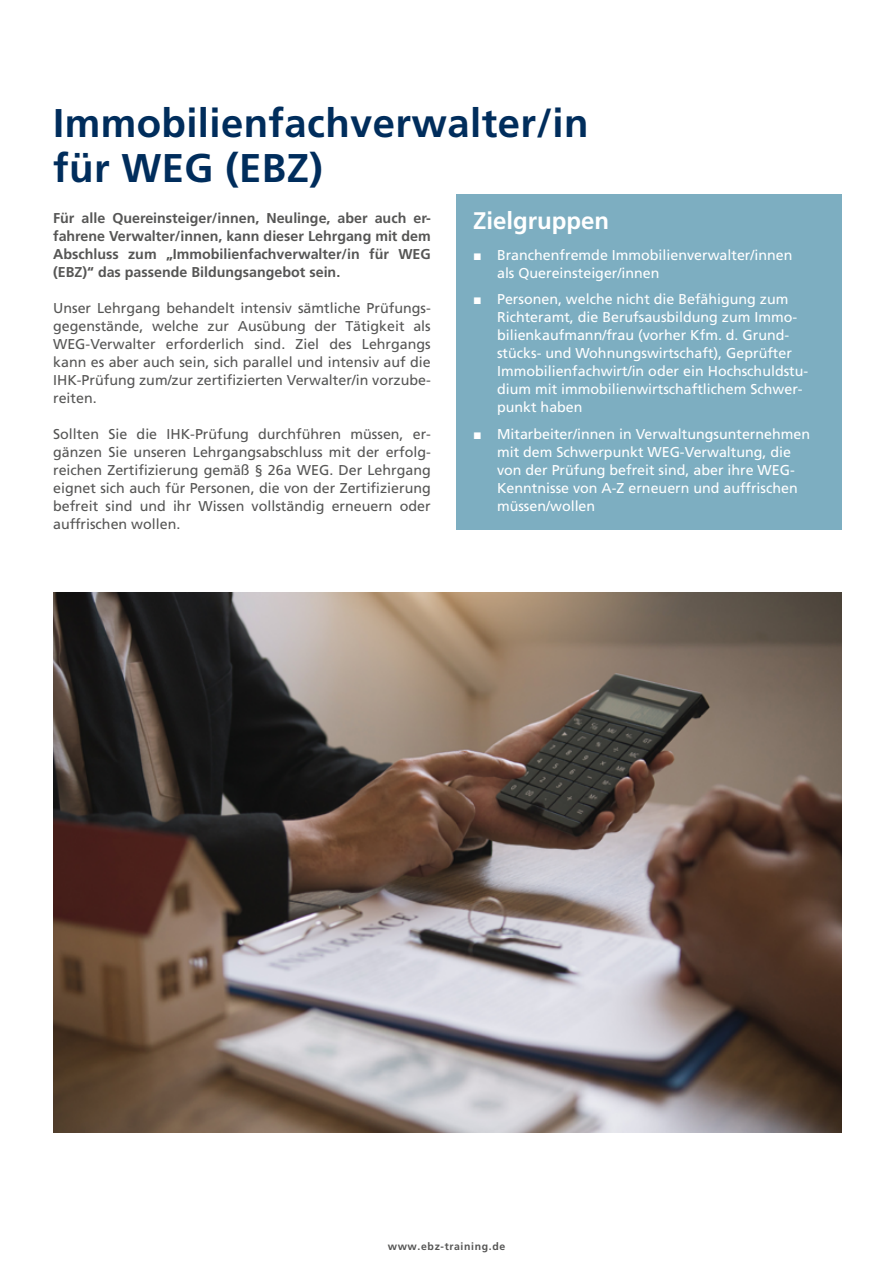
<style>
.page{position:relative;width:893px;height:1263px;background:#fff}
.page>*{position:absolute;margin:0;border:0;box-sizing:border-box;transform-origin:0 0}
.t1{font:700 40.05px/45px "Frutiger LT Pro";letter-spacing:.01em;color:#002d5c}
.t2{font:700 24px "Frutiger LT Pro";color:#fff}
.t3{font:14.25px/18px "Frutiger LT Std";color:#565655;text-align:justify}
.t4{font:14.25px/18px "Frutiger LT Std";color:#fff}
.t5{font:700 14.25px/18px "Frutiger LT Pro";color:#565655;text-align:justify}
.t6{font:700 10.5px "Frutiger LT Pro";letter-spacing:.06em;color:#565655}
.s1{font-family:"Arial"}
</style>
<div class="page">
<img style="left:53px;top:592px;width:789px;height:540px">
<div style="left:456px;top:194px;width:386px;height:335px;background:#7daec1"></div>
<h1 class="t1" style="left:53px;top:100px;width:537px">Immobilienfachverwalter/in für WEG (EBZ)</h1>
<h2 class="t2" style="left:473px;top:206px;width:138px">Zielgruppen</h2>
<p class="t4" style="left:497px;top:246px;width:297px;text-indent:-24px"><span class="s1">■</span> Branchenfremde Immobilienverwalter/innen als Quereinsteiger/innen</p>
<p class="t4" style="left:497px;top:290px;width:313px;text-indent:-24px"><span class="s1">■</span> Personen, welche nicht die Befähigung zum Richteramt, die Berufsausbildung zum Immo&shy;bilienkaufmann/frau (vorher Kfm. d. Grund&shy;stücks- und Wohnungswirtschaft), Geprüfter Immobilienfachwirt/in oder ein Hochschuldstu&shy;dium mit immobilienwirtschaftlichem Schwer&shy;punkt haben</p>
<p class="t4" style="left:497px;top:425px;width:315px;text-indent:-24px"><span class="s1">■</span> Mitarbeiter/innen in Verwaltungsunternehmen mit dem Schwerpunkt WEG-Verwaltung, die von der Prüfung befreit sind, aber ihre WEG-Kenntnisse von A-Z erneuern und auffrischen müssen/wollen</p>
<p class="t5" style="left:53px;top:210px;width:379px">Für alle Quereinsteiger/innen, Neulinge, aber auch er&shy;fahrene Verwalter/innen, kann dieser Lehrgang mit dem Abschluss zum „Immobilienfachverwalter/in für WEG (EBZ)“ das passende Bildungsangebot sein.</p>
<p class="t3" style="left:53px;top:300px;width:379px">Unser Lehrgang behandelt intensiv sämtliche Prüfungs&shy;gegenstände, welche zur Ausübung der Tätigkeit als WEG-Verwalter erforderlich sind. Ziel des Lehrgangs kann es aber auch sein, sich parallel und intensiv auf die IHK-Prüfung zum/zur zertifizierten Verwalter/in vorzube&shy;reiten.</p>
<p class="t3" style="left:53px;top:426px;width:379px">Sollten Sie die IHK-Prüfung durchführen müssen, er&shy;gänzen Sie unseren Lehrgangsabschluss mit der erfolg&shy;reichen Zertifizierung gemäß § 26a WEG. Der Lehrgang eignet sich auch für Personen, die von der Zertifizierung befreit sind und ihr Wissen vollständig erneuern oder auffrischen wollen.</p>
<p class="t6" style="left:388px;top:1240px;width:119px">www.ebz-training.de</p>
</div>
